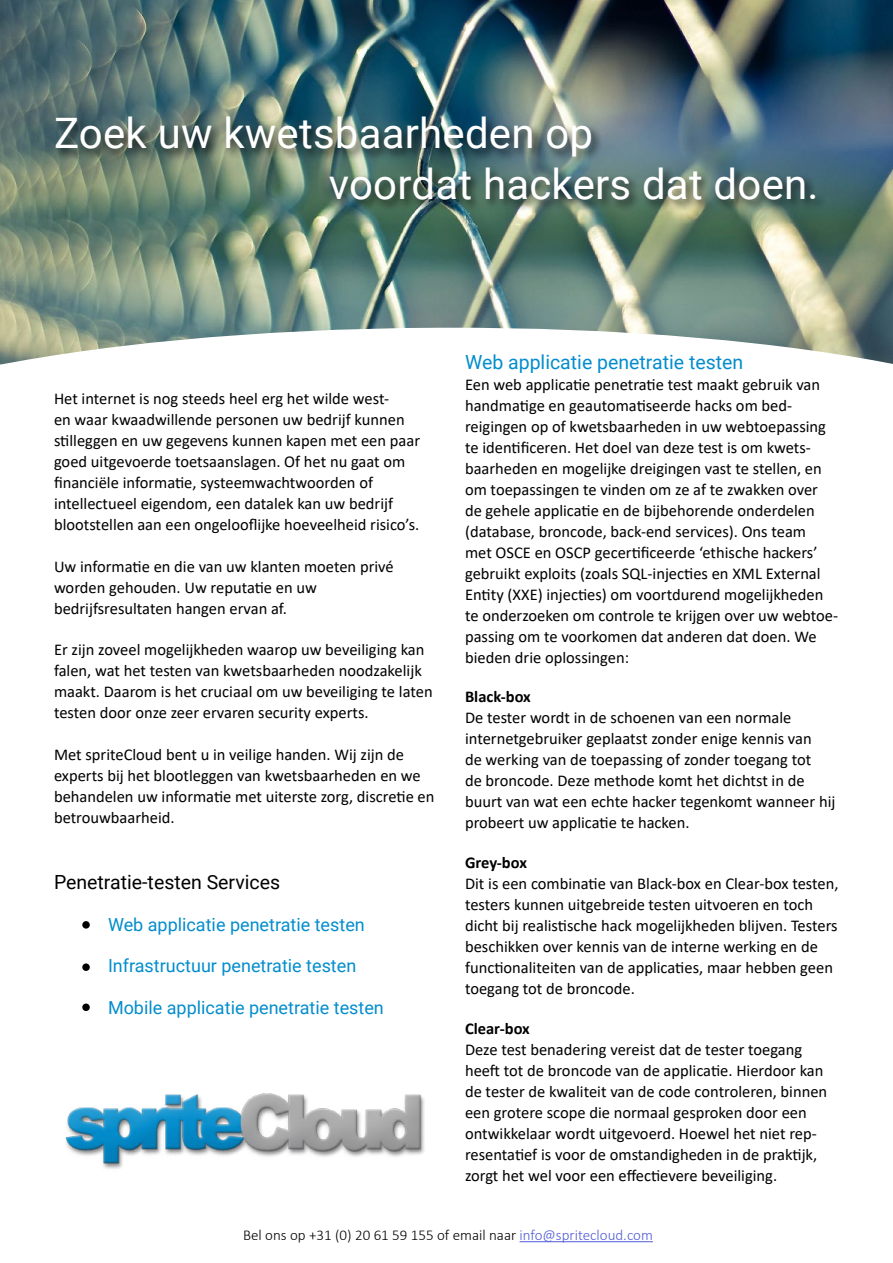
<style>
.page{position:relative;width:893px;height:1263px;background:#fff}
.page>*{position:absolute;margin:0;border:0;box-sizing:border-box;transform-origin:0 0}
.t1{font:42px/50.4px "Roboto";letter-spacing:.005em;color:#fff}
.t2{font:19.5px "Roboto";color:#038dcd}
.t3{font:19.5px "Roboto";color:#000}
.t4{font:18px "Roboto";color:#038dcd}
.t5{font:16.5px/21px "Calibri";color:#000}
.t6{font:700 16.5px "Calibri";color:#000}
.t7{font:300 15px "Calibri";color:#010101}
.s1{color:#4f5cd6}
</style>
<div class="page">
<img style="left:65px;top:1093px;width:360px;height:76px">
<hr style="left:520px;top:1241px;width:133px;height:1px;background:#4f5cd6">
<img style="left:0;top:0;width:893px;height:327px">
<svg style="left:0;top:327px;width:893px;height:38px"></svg>
<div style="left:52px;top:114px;width:774px;height:98px;background:#000;opacity:.7"></div>
<div style="left:82px;top:921px;width:8px;height:8px;background:#010101;border-radius:50%"></div>
<div style="left:82px;top:963px;width:8px;height:8px;background:#010101;border-radius:50%"></div>
<div style="left:82px;top:1003px;width:8px;height:8px;background:#010101;border-radius:50%"></div>
<h1 class="t1" style="left:329px;top:107px;width:491px;text-indent:-275px">Zoek uw kwetsbaarheden op<br>voordat hackers dat doen.</h1>
<p class="t5" style="left:54px;top:387px;width:368px">Het internet is nog steeds heel erg het wilde west-<br>en waar kwaadwillende personen uw bedrijf kunnen stilleggen en uw gegevens kunnen kapen met een paar goed uitgevoerde toetsaanslagen. Of het nu gaat om financiële informatie, systeemwachtwoorden of intellectueel eigendom, een datalek kan uw bedrijf blootstellen aan een ongelooflijke hoeveelheid risico’s.</p>
<p class="t5" style="left:54px;top:555px;width:341px">Uw informatie en die van uw klanten moeten privé worden gehouden. Uw reputatie en uw bedrijfsresultaten hangen ervan af.</p>
<p class="t5" style="left:54px;top:638px;width:380px">Er zijn zoveel mogelijkheden waarop uw beveiliging kan falen, wat het testen van kwetsbaarheden noodzakelijk maakt. Daarom is het cruciaal om uw beveiliging te laten testen door onze zeer ervaren security experts.</p>
<p class="t5" style="left:54px;top:743px;width:382px">Met spriteCloud bent u in veilige handen. Wij zijn de experts bij het blootleggen van kwetsbaarheden en we behandelen uw informatie met uiterste zorg, discretie en betrouwbaarheid.</p>
<p class="t3" style="left:54px;top:869px;width:228px">Penetratie-testen Services</p>
<p class="t4" style="left:108px;top:912px;width:258px">Web applicatie penetratie testen</p>
<p class="t4" style="left:108px;top:953px;width:250px">Infrastructuur penetratie testen</p>
<p class="t4" style="left:108px;top:994px;width:277px">Mobile applicatie penetratie testen</p>
<p class="t2" style="left:465px;top:348px;width:280px">Web applicatie penetratie testen</p>
<p class="t5" style="left:465px;top:373px;width:375px">Een web applicatie penetratie test maakt gebruik van handmatige en geautomatiseerde hacks om bed&shy;reigingen op of kwetsbaarheden in uw webtoepassing te identificeren. Het doel van deze test is om kwets&shy;baarheden en mogelijke dreigingen vast te stellen, en om toepassingen te vinden om ze af te zwakken over de gehele applicatie en de bijbehorende onderdelen (database, broncode, back-end services). Ons team<br>met OSCE en OSCP gecertificeerde ‘ethische hackers’ gebruikt exploits (zoals SQL-injecties en XML External Entity (XXE) injecties) om voortdurend mogelijkheden te onderzoeken om controle te krijgen over uw webtoe&shy;passing om te voorkomen dat anderen dat doen. We bieden drie oplossingen:</p>
<p class="t6" style="left:465px;top:685px;width:67px">Black-box</p>
<p class="t5" style="left:465px;top:707px;width:372px">De tester wordt in de schoenen van een normale internetgebruiker geplaatst zonder enige kennis van<br>de werking van de toepassing of zonder toegang tot<br>de broncode. Deze methode komt het dichtst in de buurt van wat een echte hacker tegenkomt wanneer hij probeert uw applicatie te hacken.</p>
<p class="t6" style="left:465px;top:851px;width:63px">Grey-box</p>
<p class="t5" style="left:465px;top:872px;width:375px">Dit is een combinatie van Black-box en Clear-box testen, testers kunnen uitgebreide testen uitvoeren en toch dicht bij realistische hack mogelijkheden blijven. Testers beschikken over kennis van de interne werking en de functionaliteiten van de applicaties, maar hebben geen toegang tot de broncode.</p>
<p class="t6" style="left:465px;top:1016px;width:66px">Clear-box</p>
<p class="t5" style="left:465px;top:1038px;width:364px">Deze test benadering vereist dat de tester toegang heeft tot de broncode van de applicatie. Hierdoor kan de tester de kwaliteit van de code controleren, binnen een grotere scope die normaal gesproken door een ontwikkelaar wordt uitgevoerd. Hoewel het niet rep&shy;resentatief is voor de omstandigheden in de praktijk, zorgt het wel voor een effectievere beveiliging.</p>
<p class="t7" style="left:243px;top:1225px;width:411px">Bel ons op +31 (0) 20 61 59 155 of email naar <span class="s1">info@spritecloud.com</span></p>
</div>
